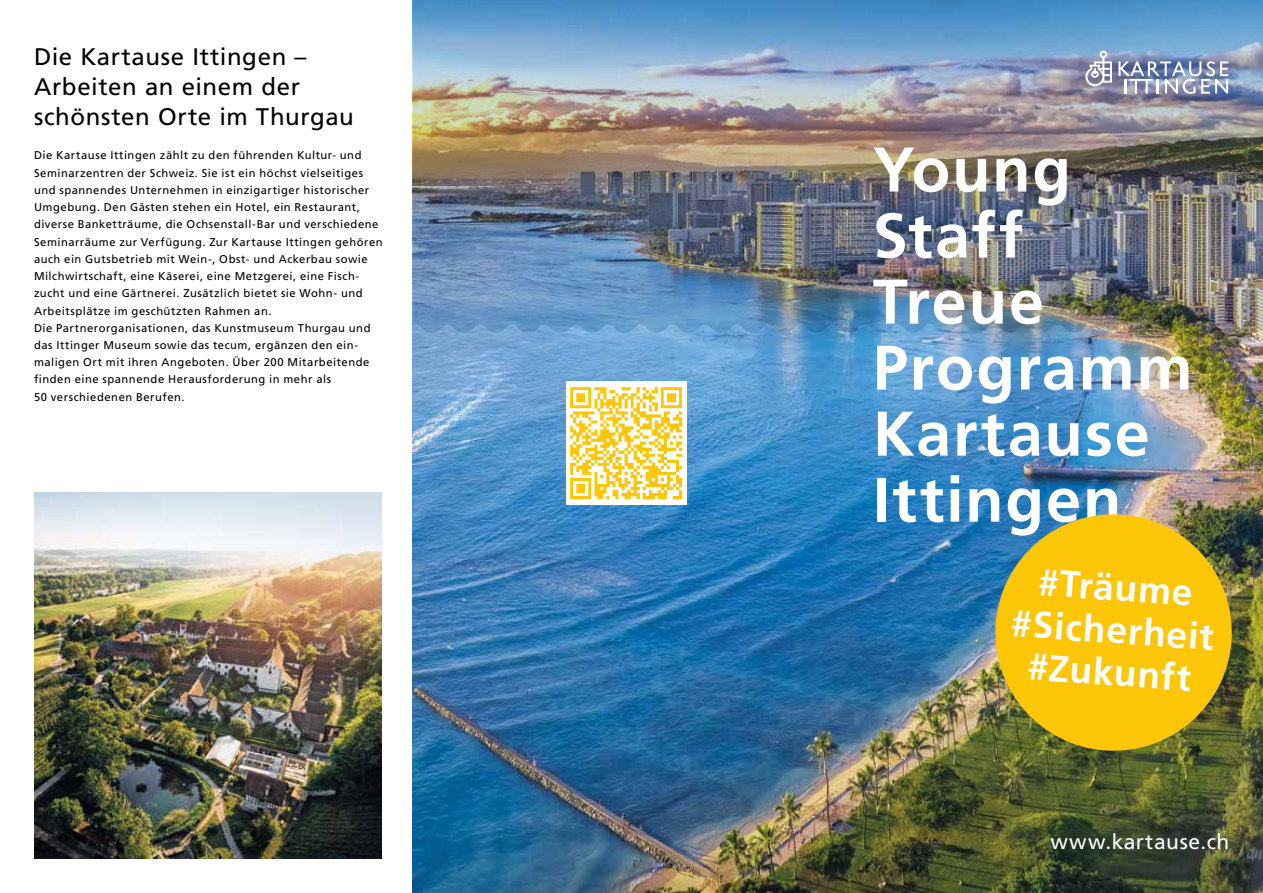
<style>
.page{position:relative;width:1263px;height:893px;background:#fff}
.page>*{position:absolute;margin:0;border:0;box-sizing:border-box;transform-origin:0 0}
.t1{font:700 63px/66px "Frutiger";letter-spacing:.03em;color:#fff}
.t2{font:700 37.2px/42.5px "Frutiger";color:#fff;text-align:center}
.t3{font:24px/30px "Frutiger";letter-spacing:.025em;color:#000}
.t4{font:21px "Frutiger";letter-spacing:.03em;color:#fff}
.t5{font:11.25px/17.2px "Frutiger";letter-spacing:.045em;color:#000}
</style>
<div class="page">
<img style="left:412px;top:333px;width:851px;height:560px">
<img style="left:412px;top:0;width:851px;height:333px">
<div style="left:1100px;top:51px;width:7px;height:7px;border:2px solid #fff;border-radius:50%"></div>
<svg style="left:1085px;top:57px;width:143px;height:37px"></svg>
<svg style="left:991px;top:510px;width:245px;height:245px;background:#cfae1f"></svg>
<img style="left:566px;top:382px;width:120px;height:123px">
<img style="left:34px;top:492px;width:347px;height:367px">
<h3 class="t3" style="left:34px;top:41px;width:321px">Die Kartause Ittingen –<br>Arbeiten an einem der schönsten Orte im Thurgau</h3>
<p class="t5" style="left:34px;top:147px;width:350px">Die Kartause Ittingen zählt zu den führenden Kultur- und Seminarzentren der Schweiz. Sie ist ein höchst vielseitiges und spannendes Unternehmen in einzigartiger historischer Umgebung. Den Gästen stehen ein Hotel, ein Restaurant, diverse Banketträume, die Ochsenstall-Bar und verschiedene Seminarräume zur Verfügung. Zur Kartause Ittingen gehören auch ein Gutsbetrieb mit Wein-, Obst- und Ackerbau sowie Milchwirtschaft, eine Käserei, eine Metzgerei, eine Fisch&shy;zucht und eine Gärtnerei. Zusätzlich bietet sie Wohn- und Arbeitsplätze im geschützten Rahmen an.<br>Die Partnerorganisationen, das Kunstmuseum Thurgau und das Ittinger Museum sowie das tecum, ergänzen den ein&shy;maligen Ort mit ihren Angeboten. Über 200 Mitarbeitende finden eine spannende Herausforderung in mehr als<br>50 verschiedenen Berufen.</p>
<h1 class="t1" style="left:873px;top:137px;width:321px">Young<br>Staff<br>Treue<br>Programm<br>Kartause<br>Ittingen</h1>
<h2 class="t2" style="left:1016px;top:559px;width:204px;rotate:4deg">#Träume #Sicherheit #Zukunft</h2>
<h3 class="t4" style="left:1050px;top:830px;width:180px">www.kartause.ch</h3>
</div>
